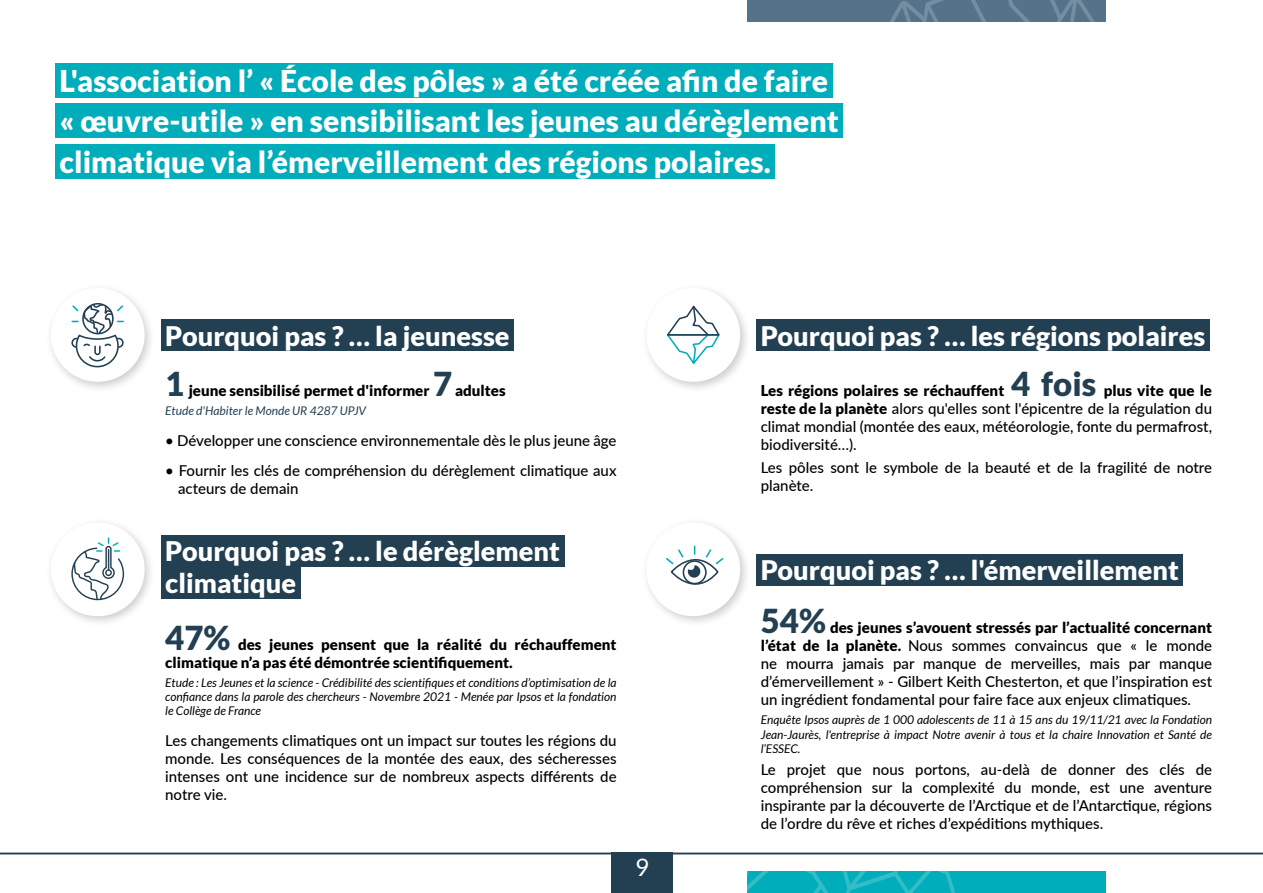
<style>
.page{position:relative;width:1263px;height:893px;background:#fff}
.page>*{position:absolute;margin:0;border:0;box-sizing:border-box;transform-origin:0 0}
.t1{font:900 30px/40.5px "Lato";color:#fff}
.t2{font:900 27px/32.4px "Lato";color:#fff}
.t3{font:24px "Lato";color:#fff}
.t4{font:500 15px/18px "Lato";color:#000;text-align:justify}
.t5{font:900 15px/18px "Lato";color:#000}
.t6{font:italic 12px/14.4px "Lato";color:#000;text-align:justify}
.t7{font:italic 12px "Lato";color:#233f52}
.s1{font-size:33px;color:#233f52}
.s2{font-weight:900}
.s3{font-weight:900;font-size:33px;color:#233f52}
</style>
<div class="page">
<div style="left:611px;top:853px;width:62px;height:40px;background:#233f52"></div>
<div style="left:747px;top:0;width:359px;height:21px;background:#54728a"></div>
<svg style="left:890px;top:0;width:204px;height:21px"></svg>
<div style="left:747px;top:872px;width:359px;height:21px;background:#00adba"></div>
<svg style="left:747px;top:872px;width:208px;height:21px"></svg>
<div style="left:55px;top:63px;width:777px;height:34px;background:#00adba"></div>
<div style="left:55px;top:104px;width:788px;height:34px;background:#00adba"></div>
<div style="left:55px;top:144px;width:720px;height:34px;background:#00adba"></div>
<hr style="left:0;top:853px;width:1263px;height:1px;background:#233f52">
<div style="left:161px;top:320px;width:353px;height:31px;background:#233f52"></div>
<div style="left:756px;top:320px;width:453px;height:31px;background:#233f52"></div>
<div style="left:45px;top:282px;width:111px;height:111px;background:#000;opacity:.2"></div>
<div style="left:51px;top:288px;width:94px;height:94px;background:#fff;border-radius:50%"></div>
<div style="left:641px;top:282px;width:111px;height:111px;background:#000;opacity:.2"></div>
<div style="left:646px;top:288px;width:94px;height:94px;background:#fff;border-radius:50%"></div>
<svg style="left:71px;top:303px;width:53px;height:64px"></svg>
<svg style="left:667px;top:305px;width:53px;height:59px"></svg>
<div style="left:161px;top:535px;width:403px;height:31px;background:#233f52"></div>
<div style="left:161px;top:567px;width:139px;height:32px;background:#233f52"></div>
<div style="left:45px;top:517px;width:111px;height:111px;background:#000;opacity:.2"></div>
<div style="left:51px;top:522px;width:94px;height:94px;background:#fff;border-radius:50%"></div>
<svg style="left:71px;top:538px;width:53px;height:62px"></svg>
<div style="left:756px;top:554px;width:427px;height:31px;background:#233f52"></div>
<div style="left:641px;top:517px;width:111px;height:111px;background:#000;opacity:.2"></div>
<div style="left:646px;top:522px;width:94px;height:94px;background:#fff;border-radius:50%"></div>
<svg style="left:666px;top:545px;width:58px;height:40px"></svg>
<h1 class="t1" style="left:60px;top:60px;width:781px">L'association l’ « École des pôles » a été créée afin de faire « œuvre-utile » en sensibilisant les jeunes au dérèglement climatique via l’émerveillement des régions polaires.</h1>
<h2 class="t2" style="left:165px;top:319px;width:346px">Pourquoi pas ? … la jeunesse</h2>
<h2 class="t2" style="left:761px;top:319px;width:446px">Pourquoi pas ? … les régions polaires</h2>
<p class="t5" style="left:165px;top:381px;width:342px"><span class="s1">1</span> jeune sensibilisé permet d'informer <span class="s1">7</span> adultes</p>
<p class="t7" style="left:165px;top:404px;width:202px">Etude d'Habiter le Monde UR 4287 UPJV</p>
<p class="t4" style="left:165px;top:431px;width:453px">• Développer une conscience environnementale dès le plus jeune âge</p>
<p class="t4" style="left:178px;top:461px;width:440px;text-indent:-13px">• Fournir les clés de compréhension du dérèglement climatique aux acteurs de demain</p>
<h2 class="t2" style="left:165px;top:534px;width:396px">Pourquoi pas ? … le dérèglement climatique</h2>
<p class="t5" style="left:165px;top:635px;width:453px"><span class="s1">47%</span> des jeunes pensent que la réalité du réchauffement climatique n’a pas été démontrée scientifiquement.</p>
<p class="t6" style="left:165px;top:675px;width:453px">Etude : Les Jeunes et la science - Crédibilité des scientifiques et conditions d’optimisation de la confiance dans la parole des chercheurs - Novembre 2021 - Menée par Ipsos et la fondation le Collège de France</p>
<p class="t4" style="left:165px;top:731px;width:453px">Les changements climatiques ont un impact sur toutes les régions du monde. Les conséquences de la montée des eaux, des sécheresses intenses ont une incidence sur de nombreux aspects différents de notre vie.</p>
<h3 class="t3" style="left:635px;top:854px;width:15px">9</h3>
<p class="t4" style="left:761px;top:381px;width:453px"><span class="s2">Les régions polaires se réchauffent</span> <span class="s3">4 fois</span> <span class="s2">plus vite que le reste de la planète</span> alors qu'elles sont l'épicentre de la régulation du climat mondial (montée des eaux, météorologie, fonte du permafrost, biodiversité…).</p>
<p class="t4" style="left:761px;top:457px;width:453px">Les pôles sont le symbole de la beauté et de la fragilité de notre planète.</p>
<h2 class="t2" style="left:761px;top:553px;width:420px">Pourquoi pas ? … l'émerveillement</h2>
<p class="t4" style="left:761px;top:618px;width:453px"><span class="s3">54%</span> <span class="s2">des jeunes s’avouent stressés par l’actualité concernant l’état de la planète.</span> Nous sommes convaincus que « le monde ne mourra jamais par manque de merveilles, mais par manque d’émerveillement » - Gilbert Keith Chesterton, et que l’inspiration est un ingrédient fondamental pour faire face aux enjeux climatiques.</p>
<p class="t6" style="left:761px;top:713px;width:453px">Enquête Ipsos auprès de 1 000 adolescents de 11 à 15 ans du 19/11/21 avec la Fondation Jean-Jaurès, l'entreprise à impact Notre avenir à tous et la chaire Innovation et Santé de l’ESSEC.</p>
<p class="t4" style="left:761px;top:760px;width:453px">Le projet que nous portons, au-delà de donner des clés de compréhension sur la complexité du monde, est une aventure inspirante par la découverte de l’Arctique et de l’Antarctique, régions de l’ordre du rêve et riches d’expéditions mythiques.</p>
</div>
